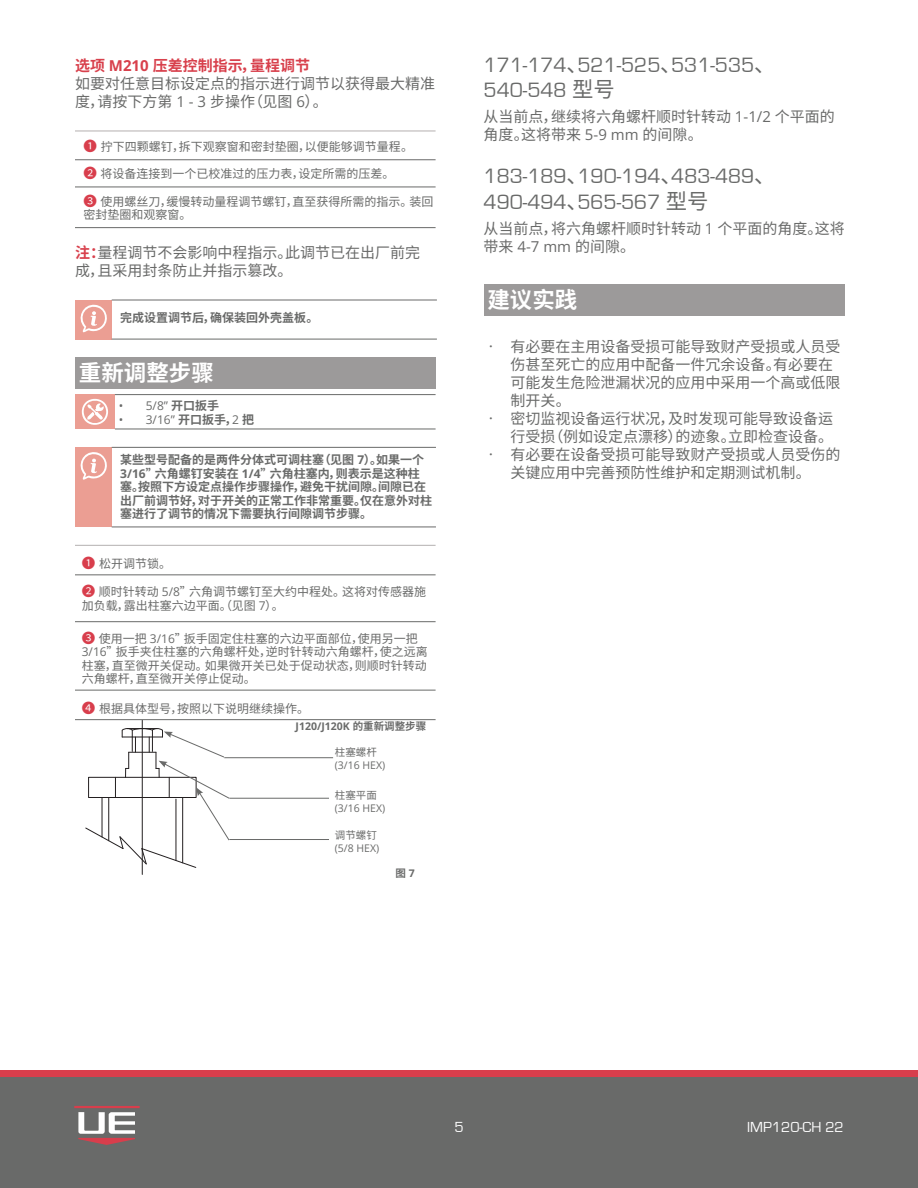
<style>
.page{position:relative;width:918px;height:1188px;background:#fff}
.page>*{position:absolute;margin:0;border:0;box-sizing:border-box;transform-origin:0 0}
.t1{font:700 22.5px "Noto Sans CJ Ksc";color:#fff}
.t2{font:21.3px/25.7px "Eurostile";color:#696a69}
.t3{font:15px/18px "Noto Sans CJ Ksc";color:#696a69}
.t4{font:15px "Eurostile";color:#fff}
.t5{font:12px/13.5px "Noto Sans CJ Ksc";color:#696a69}
.t6{font:700 12px/13.5px "Noto Sans CJ Ksc";color:#696a69}
.t7{font:12px "Open Sans";color:#696a69}
.t8{font:10.5px "Open Sans";color:#696a69}
.t9{font:10.5px "Noto Sans CJ Ksc";color:#696a69}
.t10{font:700 10.5px "Noto Sans CJ Ksc";color:#696a69}
.s1{font-weight:700;color:#d8404c}
.s2{font-family:"Open Sans";color:#d8404c}
.s3{font-family:"Open Sans"}
.s4{font-size:13.5px;color:#d83e4c}
.s5{font-family:"Noto Sans CJ Ksc";font-weight:700}
.s6{font-family:"Open Sans";font-weight:400}
.s7{font-family:"Noto Sans CJ Ksc"}
</style>
<div class="page">
<div style="left:0;top:1074px;width:918px;height:114px;background:#696a69"></div>
<div style="left:0;top:1070px;width:918px;height:7px;background:#d83e4c"></div>
<hr style="left:74px;top:1106px;width:66px;height:2px;background:#d83e4c">
<svg style="left:78px;top:1112px;width:57px;height:33px"></svg>
<hr style="left:75px;top:131px;width:361px;height:1px;background:#b4b0b0">
<hr style="left:75px;top:160px;width:361px;height:1px;background:#696a69">
<hr style="left:75px;top:187px;width:361px;height:1px;background:#696a69">
<hr style="left:75px;top:227px;width:361px;height:1px;background:#696a69">
<div style="left:75px;top:300px;width:37px;height:39px;background:#eb9e93"></div>
<hr style="left:112px;top:300px;width:325px;height:1px;background:#696a69">
<hr style="left:112px;top:339px;width:325px;height:1px;background:#696a69">
<svg style="left:80px;top:304px;width:27px;height:29px"></svg>
<div style="left:75px;top:357px;width:361px;height:31px;background:#9c9a9a"></div>
<div style="left:75px;top:395px;width:40px;height:34px;background:#eb9e93"></div>
<hr style="left:115px;top:394px;width:321px;height:1px;background:#696a69">
<hr style="left:115px;top:429px;width:321px;height:1px;background:#696a69">
<svg style="left:82px;top:398px;width:26px;height:27px"></svg>
<div style="left:75px;top:447px;width:37px;height:80px;background:#eb9e93"></div>
<hr style="left:112px;top:447px;width:324px;height:1px;background:#696a69">
<hr style="left:112px;top:527px;width:324px;height:1px;background:#696a69">
<svg style="left:80px;top:452px;width:27px;height:28px"></svg>
<hr style="left:75px;top:545px;width:361px;height:1px;background:#b4b0b0">
<hr style="left:75px;top:575px;width:361px;height:1px;background:#696a69">
<hr style="left:75px;top:621px;width:361px;height:1px;background:#696a69">
<hr style="left:75px;top:690px;width:361px;height:1px;background:#696a69">
<hr style="left:75px;top:719px;width:361px;height:1px;background:#696a69">
<div style="left:484px;top:285px;width:361px;height:31px;background:#9c9a9a"></div>
<hr style="left:224px;top:757px;width:109px;height:1px;background:#696a69">
<hr style="left:142px;top:720px;width:1px;height:154px;background:#231f20">
<hr style="left:229px;top:798px;width:100px;height:1px;background:#696a69">
<hr style="left:229px;top:839px;width:100px;height:1px;background:#696a69">
<svg style="left:85px;top:728px;width:145px;height:140px"></svg>
<p class="t3" style="left:75px;top:57px;width:361px"><span class="s1">选项</span> <span class="s2">M210</span> <span class="s1">压差控制指示，量程调节<br></span>如要对任意目标设定点的指示进行调节以获得最大精准度，请按下方第 <span class="s3">1 - 3</span> 步操作（见图 <span class="s3">6</span>）。</p>
<p class="t5" style="left:84px;top:140px;width:331px"><span class="s4">❶</span> 拧下四颗螺钉，拆下观察窗和密封垫圈，以便能够调节量程。</p>
<p class="t5" style="left:84px;top:168px;width:313px"><span class="s4">❷</span> 将设备连接到一个已校准过的压力表，设定所需的压差。</p>
<p class="t5" style="left:84px;top:195px;width:352px"><span class="s4">❸</span> 使用螺丝刀，缓慢转动量程调节螺钉，直至获得所需的指示。装回密封垫圈和观察窗。</p>
<p class="t3" style="left:75px;top:244px;width:346px"><span class="s1">注：</span>量程调节不会影响中程指示。此调节已在出厂前完成，且采用封条防止并指示篡改。</p>
<p class="t6" style="left:120px;top:311px;width:200px">完成设置调节后，确保装回外壳盖板。</p>
<h1 class="t1" style="left:79px;top:360px;width:136px">重新调整步骤</h1>
<p class="t7" style="left:119px;top:398px;width:102px">• 5/8” <span class="s5">开口扳手</span></p>
<p class="t7" style="left:119px;top:411px;width:137px">• 3/16” <span class="s5">开口扳手，</span>2 <span class="s5">把</span></p>
<p class="t6" style="left:120px;top:454px;width:313px">某些型号配备的是两件分体式可调柱塞（见图 <span class="s6">7</span>）。如果一个<br><span class="s6">3/16</span>”六角螺钉安装在 <span class="s6">1/4</span>”六角柱塞内，则表示是这种柱塞。按照下方设定点操作步骤操作，避免干扰间隙。间隙已在出厂前调节好，对于开关的正常工作非常重要。仅在意外对柱塞进行了调节的情况下需要执行间隙调节步骤。</p>
<p class="t5" style="left:82px;top:557px;width:91px"><span class="s4">❶</span> 松开调节锁。</p>
<p class="t5" style="left:82px;top:585px;width:346px"><span class="s4">❷</span> 顺时针转动 <span class="s3">5/8</span>”六角调节螺钉至大约中程处。这将对传感器施加负载，露出柱塞六边平面。（见图 <span class="s3">7</span>）。</p>
<p class="t5" style="left:82px;top:632px;width:348px"><span class="s4">❸</span> 使用一把 <span class="s3">3/16</span>”扳手固定住柱塞的六边平面部位，使用另一把<br><span class="s3">3/16</span>”扳手夹住柱塞的六角螺杆处，逆时针转动六角螺杆，使之远离柱塞，直至微开关促动。如果微开关已处于促动状态，则顺时针转动六角螺杆，直至微开关停止促动。</p>
<p class="t5" style="left:82px;top:702px;width:229px"><span class="s4">❹</span> 根据具体型号，按照以下说明继续操作。</p>
<p class="t8" style="left:296px;top:719px;width:132px">J120/J120K <span class="s5">的重新调整步骤</span></p>
<p class="t9" style="left:335px;top:746px;width:43px">柱塞螺杆</p>
<p class="t8" style="left:335px;top:758px;width:52px">(3/16 HEX)</p>
<p class="t9" style="left:335px;top:789px;width:43px">柱塞平面</p>
<p class="t8" style="left:335px;top:801px;width:52px">(3/16 HEX)</p>
<p class="t9" style="left:335px;top:829px;width:43px">调节螺钉</p>
<p class="t8" style="left:335px;top:841px;width:46px">(5/8 HEX)</p>
<p class="t10" style="left:395px;top:868px;width:21px">图 <span class="s6">7</span></p>
<h2 class="t2" style="left:484px;top:52px;width:293px">171-174<span class="s7">、</span>521-525<span class="s7">、</span>531-535<span class="s7">、<br></span>540-548 <span class="s7">型号</span></h2>
<p class="t3" style="left:484px;top:108px;width:353px">从当前点，继续将六角螺杆顺时针转动 <span class="s3">1-1/2</span> 个平面的角度。这将带来 <span class="s3">5-9 mm</span> 的间隙。</p>
<h2 class="t2" style="left:484px;top:164px;width:293px">183-189<span class="s7">、</span>190-194<span class="s7">、</span>483-489<span class="s7">、<br></span>490-494<span class="s7">、</span>565-567 <span class="s7">型号</span></h2>
<p class="t3" style="left:484px;top:219px;width:363px">从当前点，将六角螺杆顺时针转动 <span class="s3">1</span> 个平面的角度。这将带来 <span class="s3">4-7 mm</span> 的间隙。</p>
<h1 class="t1" style="left:487px;top:287px;width:91px">建议实践</h1>
<p class="t3" style="left:511px;top:338px;width:332px;text-indent:-27px">• 有必要在主用设备受损可能导致财产受损或人员受伤甚至死亡的应用中配备一件冗余设备。有必要在可能发生危险泄漏状况的应用中采用一个高或低限制开关。</p>
<p class="t3" style="left:484px;top:410px;width:351px;text-align:right">• 密切监视设备运行状况，及时发现可能导致设备运行受损（例如设定点漂移）的迹象。立即检查设备。</p>
<p class="t3" style="left:484px;top:446px;width:359px;text-align:center">• 有必要在设备受损可能导致财产受损或人员受伤的关键应用中完善预防性维护和定期测试机制。</p>
<p class="t4" style="left:454px;top:1119px;width:11px">5</p>
<p class="t4" style="left:747px;top:1119px;width:98px">IMP120-CH 22</p>
</div>
